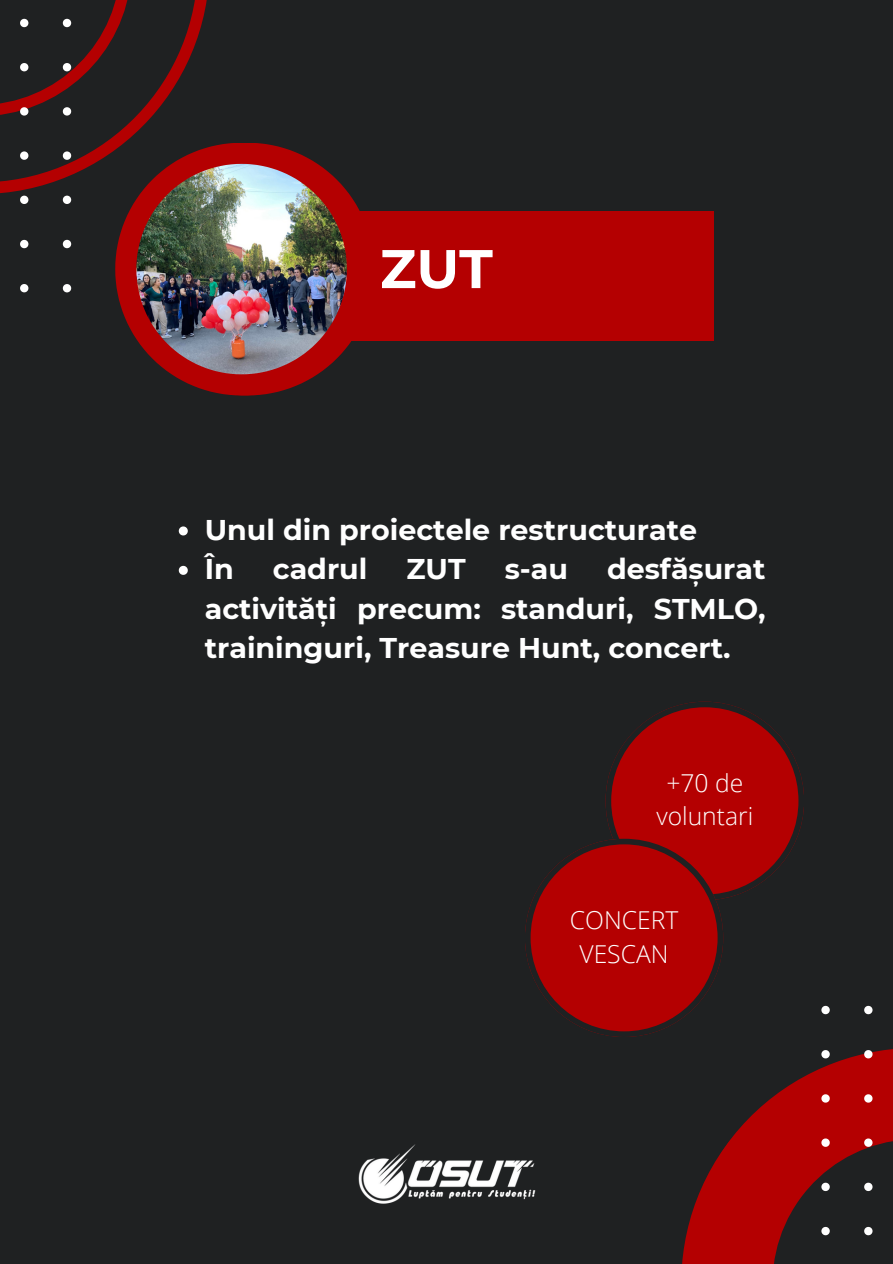
<style>
.page{position:relative;width:893px;height:1264px;background:#fff}
.page>*{position:absolute;margin:0;border:0;box-sizing:border-box;transform-origin:0 0}
.t1{font:700 54.3px "Montserrat";color:#fff}
.t2{font:700 28.5px/39.3px "Montserrat";color:#fff;text-align:justify}
.t3{font:300 24.6px/33.8px "Open Sans";color:#fff;text-align:center}
</style>
<div class="page">
<div style="left:0;top:0;width:892px;height:1263px;background:#1f2122"></div>
<svg style="left:0;top:0;width:207px;height:292px"></svg>
<svg style="left:611px;top:1036px;width:210px;height:227px"></svg>
<svg style="left:821px;top:1005px;width:71px;height:231px"></svg>
<img style="left:358px;top:1144px;width:178px;height:60px">
<div style="left:217px;top:211px;width:496px;height:129px;background:#b40001"></div>
<svg style="left:525px;top:701px;width:278px;height:335px"></svg>
<svg style="left:179px;top:526px;width:9px;height:9px"></svg>
<svg style="left:179px;top:566px;width:9px;height:9px"></svg>
<svg style="left:115px;top:143px;width:253px;height:252px"></svg>
<img style="left:136px;top:164px;width:211px;height:210px">
<p class="t1" style="left:380px;top:235px;width:114px">ZUT</p>
<p class="t2" style="left:205px;top:510px;width:494px">Unul din proiectele restructurate</p>
<p class="t2" style="left:205px;top:549px;width:31px">În</p>
<p class="t2" style="left:273px;top:549px;width:96px">cadrul</p>
<p class="t2" style="left:406px;top:549px;width:61px">ZUT</p>
<p class="t2" style="left:504px;top:549px;width:65px">s-au</p>
<p class="t2" style="left:205px;top:549px;width:562px;text-indent:402px">desfășurat activități precum: standuri, STMLO, traininguri, Treasure Hunt, concert.</p>
<p class="t3" style="left:656px;top:765px;width:98px">+70 de voluntari</p>
<p class="t3" style="left:569px;top:902px;width:110px">CONCERT<br>VESCAN</p>
</div>
